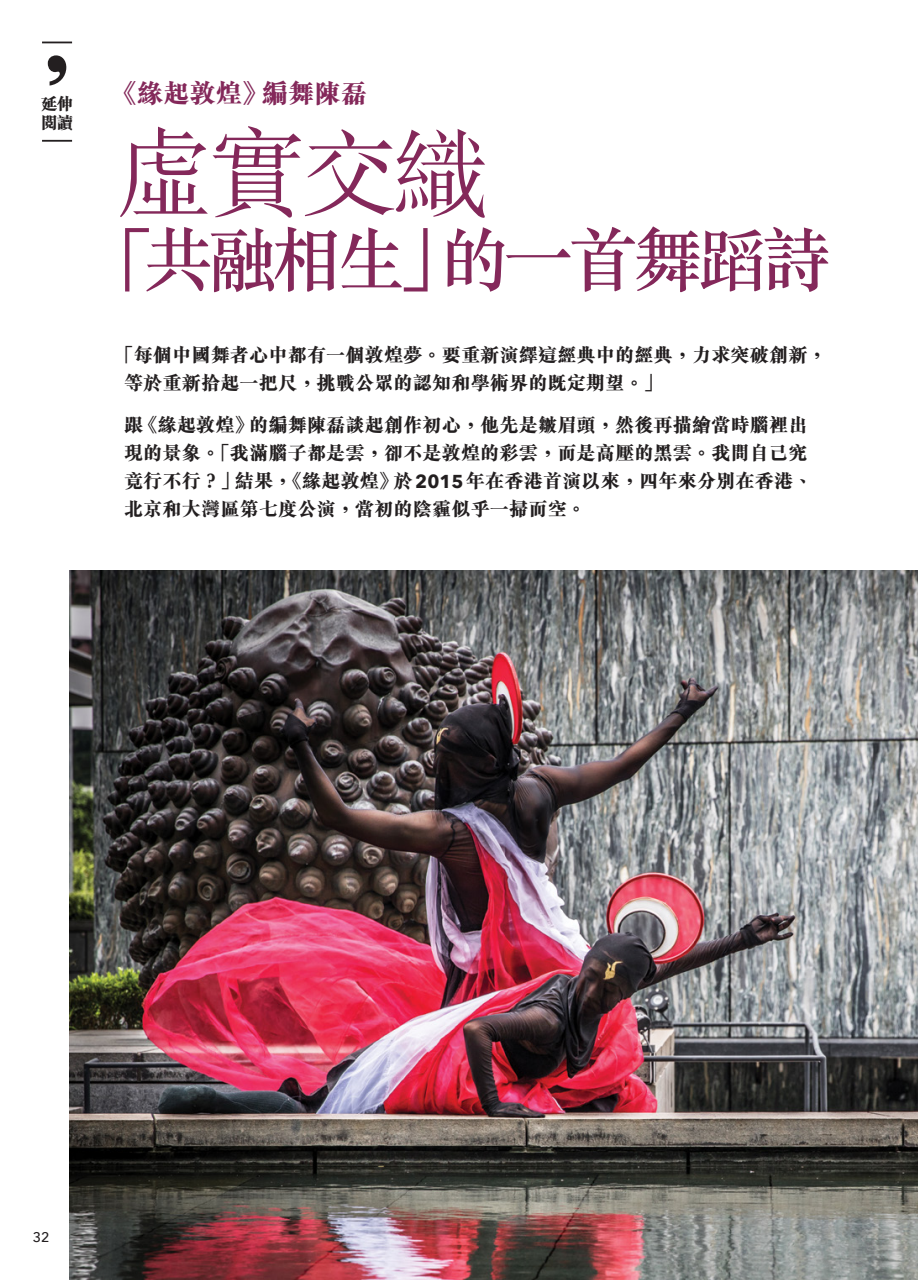
<style>
.page{position:relative;width:918px;height:1280px;background:#fff}
.page>*{position:absolute;margin:0;border:0;box-sizing:border-box;transform-origin:0 0}
.t1{font:300 96.25px "M Sung HK";color:#84285a}
.t2{font:500 70px "M Sung HK";letter-spacing:-.08em;color:#84285a}
.t3{font:800 26.25px "M Sung HK";color:#84285a}
.t4{font:800 19.25px/28px "M Sung HK";color:#231f20}
.t5{font:800 16.97px/19.2px "M Sung HK";color:#231f20}
.t6{font:500 14px "Avenir Next";color:#231f20}
.s1{font-family:"Avenir Next";font-weight:700;font-size:18.72px}
</style>
<div class="page">
<img style="left:69px;top:570px;width:849px;height:710px">
<hr style="left:42px;top:140px;width:30px;height:2px;background:#231f20">
<hr style="left:42px;top:42px;width:30px;height:1px;background:#231f20">
<svg style="left:48px;top:55px;width:19px;height:31px"></svg>
<p class="t5" style="left:41px;top:93px;width:34px">延伸閱讀</p>
<h3 class="t3" style="left:111px;top:75px;width:257px">《緣起敦煌》編舞陳磊</h3>
<h1 class="t1" style="left:118px;top:107px;width:372px">虛實交織</h1>
<h2 class="t2" style="left:84px;top:212px;width:813px">「共融相生」的一首舞蹈詩　</h2>
<p class="t4" style="left:124px;top:340px;width:704px;text-indent:-10px">「每個中國舞者心中都有一個敦煌夢。要重新演繹這經典中的經典，力求突破創新，等於重新拾起一把尺，挑戰公眾的認知和學術界的既定期望。」</p>
<p class="t4" style="left:124px;top:410px;width:690px">跟《緣起敦煌》的編舞陳磊談起創作初心，他先是皺眉頭，然後再描繪當時腦裡出現的景象。「我滿腦子都是雲，卻不是敦煌的彩雲，而是高壓的黑雲。我問自己究竟行不行？」結果，《緣起敦煌》於<span class="s1">2015</span>年在香港首演以來，四年來分別在香港、北京和大灣區第七度公演，當初的陰霾似乎一掃而空。</p>
<p class="t6" style="left:33px;top:1225px;width:18px">32</p>
</div>
